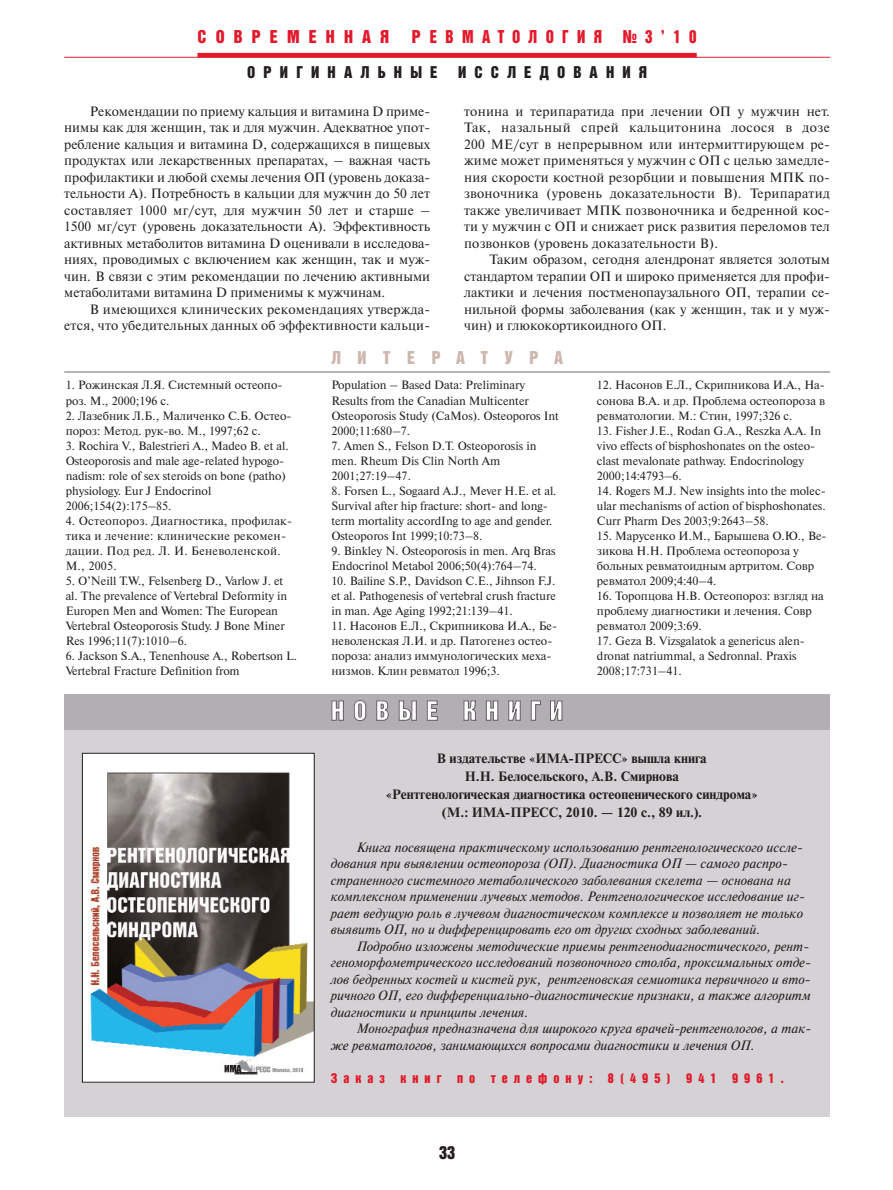
<style>
.page{position:relative;width:893px;height:1190px;background:#fff}
.page>*{position:absolute;margin:0;border:0;box-sizing:border-box;transform-origin:0 0}
.t1{font:27px "Bastion Kontrast";letter-spacing:.33em;color:#fff}
.t2{font:18px "Bastion Kontrast";letter-spacing:.505em;color:#e2192b}
.t3{font:18px "Bastion Kontrast";letter-spacing:.92em;color:#cdb7af}
.t4{font:18px "Bastion Kontrast";color:#231f20}
.t5{font:16.5px "Bastion Kontrast";letter-spacing:.495em;color:#231f20}
.t6{font:13.5px/16.5px "Newton C";letter-spacing:.015em;color:#231f20;text-align:justify}
.t7{font:italic 13.5px/16.5px "Newton C";color:#231f20}
.t8{font:700 13.5px/18px "Newton C";color:#231f20;text-align:center}
.t9{font:13.5px "Bastion Kontrast";letter-spacing:.45em;color:#e2192b}
.t10{font:12px/15px "Newton C";color:#231f20}
.t11{font:12px/15px "Newton C";letter-spacing:.02em;color:#231f20}
</style>
<div class="page">
<div style="left:64px;top:727px;width:766px;height:389px;background:#d4d2d5"></div>
<hr style="left:64px;top:57px;width:766px;height:1px;background:#e2192b">
<hr style="left:197px;top:53px;width:499px;height:4px;background:#e2192b">
<hr style="left:64px;top:371px;width:766px;height:2px;background:#979e99">
<div style="left:64px;top:694px;width:766px;height:36px;background:#b2aeb3"></div>
<img style="left:84px;top:755px;width:228px;height:325px">
<div style="left:82px;top:753px;width:232px;height:329px;border:1px solid #231f20"></div>
<h2 class="t2" style="left:197px;top:30px;width:193px">СОВPEМЕННАЯ</h2>
<h2 class="t2" style="left:412px;top:30px;width:286px">РЕВМАТОЛОГИЯ №3’10</h2>
<h3 class="t5" style="left:247px;top:66px;width:401px">ОРИГИНАЛЬНЫЕ ИССЛЕДОВАНИЯ</h3>
<p class="t6" style="left:64px;top:104px;width:367px;text-indent:26px">Рекомендации по приему кальция и витамина D приме&shy;нимы как для женщин, так и для мужчин. Адекватное упот&shy;ребление кальция и витамина D, содержащихся в пищевых продуктах или лекарственных препаратах, – важная часть профилактики и любой схемы лечения ОП (уровень доказа&shy;тельности А). Потребность в кальции для мужчин до 50 лет составляет 1000 мг/сут, для мужчин 50 лет и старше – 1500 мг/сут (уровень доказательности А). Эффективность активных метаболитов витамина D оценивали в исследова&shy;ниях, проводимых с включением как женщин, так и муж&shy;чин. В связи с этим рекомендации по лечению активными метаболитами витамина D применимы к мужчинам.</p>
<p class="t6" style="left:64px;top:302px;width:367px;text-align:right">В имеющихся клинических рекомендациях утвержда&shy;ется, что убедительных данных об эффективности кальци-</p>
<p class="t6" style="left:464px;top:104px;width:367px">тонина и терипаратида при лечении ОП у мужчин нет.<br>Так, назальный спрей кальцитонина лосося в дозе 200 МЕ/сут в непрерывном или интермиттирующем ре&shy;жиме может применяться у мужчин с ОП с целью замедле&shy;ния скорости костной резорбции и повышения МПК по&shy;звоночника (уровень доказательности В). Терипаратид также увеличивает МПК позвоночника и бедренной кос&shy;ти у мужчин с ОП и снижает риск развития переломов тел позвонков (уровень доказательности В).</p>
<p class="t6" style="left:464px;top:252px;width:367px;text-indent:26px">Таким образом, сегодня алендронат является золотым стандартом терапии ОП и широко применяется для профи&shy;лактики и лечения постменопаузального ОП, терапии се&shy;нильной формы заболевания (как у женщин, так и у муж&shy;чин) и глюкокортикоидного ОП.</p>
<p class="t10" style="left:66px;top:379px;width:218px">1. Рожинская Л.Я. Системный остеопо&shy;роз. М., 2000;196 с.</p>
<p class="t10" style="left:66px;top:409px;width:227px">2. Лазебник Л.Б., Маличенко С.Б. Остео&shy;пороз: Метод. рук-во. М., 1997;62 с.</p>
<p class="t10" style="left:66px;top:439px;width:224px">3. Rochira V., Balestrieri A., Madeo B. et al.<br>Osteoporosis and male age-related hypogo&shy;nadism: role of sex steroids on bone (patho) physiology. Eur J Endocrinol 2006;154(2):175–85.</p>
<p class="t11" style="left:66px;top:514px;width:228px">4. Остеопороз. Диагностика, профилак&shy;тика и лечение: клинические рекомен&shy;дации. Под ред. Л. И. Беневоленской.<br>М., 2005.</p>
<p class="t10" style="left:66px;top:574px;width:223px">5. O’Neill T.W., Felsenberg D., Varlow J. et al. The prevalence of Vertebral Deformity in Europen Men and Women: The European Vertebral Osteoporosis Study. J Bone Miner Res 1996;11(7):1010–6.</p>
<p class="t10" style="left:66px;top:649px;width:233px">6. Jackson S.A., Tenenhouse A., Robertson L.<br>Vertebral Fracture Definition from</p>
<h2 class="t3" style="left:331px;top:351px;width:233px">ЛИТЕРАТУРА</h2>
<p class="t10" style="left:331px;top:379px;width:229px">Population – Based Data: Preliminary Results from the Canadian Multicenter Osteoporosis Study (CaMos). Osteoporos Int 2000;11:680–7.</p>
<p class="t10" style="left:331px;top:439px;width:207px">7. Amen S., Felson D.T. Osteoporosis in men. Rheum Dis Clin North Am<br>2001;27:19–47.</p>
<p class="t10" style="left:331px;top:484px;width:227px">8. Forsen L., Sogaard A.J., Mever H.E. et al.<br>Survival after hip fracture: short- and long&shy;term mortality accordIng to age and gender.<br>Osteoporos Int 1999;10:73–8.</p>
<p class="t10" style="left:331px;top:544px;width:226px">9. Binkley N. Osteoporosis in men. Arq Bras<br>Endocrinol Metabol 2006;50(4):764–74.</p>
<p class="t10" style="left:331px;top:574px;width:226px;text-align:justify">10. Bailine S.P., Davidson C.E., Jihnson F.J. et al. Pathogenesis of vertebral crush fracture in man. Age Aging 1992;21:139–41.</p>
<p class="t10" style="left:331px;top:619px;width:227px">11. Насонов Е.Л., Скрипникова И.А., Бе&shy;неволенская Л.И. и др. Патогенез остео&shy;пороза: анализ иммунологических меха&shy;низмов. Клин ревматол 1996;3.</p>
<h1 class="t1" style="left:331px;top:701px;width:233px">НОВЫЕ КНИГИ</h1>
<p class="t10" style="left:597px;top:379px;width:229px;text-align:justify">12. Насонов Е.Л., Скрипникова И.А., На&shy;сонова В.А. и др. Проблема остеопороза в ревматологии. М.: Стин, 1997;326 с.</p>
<p class="t10" style="left:597px;top:424px;width:226px">13. Fisher J.E., Rodan G.A., Reszka A.A. In vivo effects of bisphoshonates on the osteo&shy;clast mevalonate pathway. Endocrinology 2000;14:4793–6.</p>
<p class="t10" style="left:597px;top:484px;width:230px;text-align:justify">14. Rogers M.J. New insights into the molec&shy;ular mechanisms of action of bisphoshonates.<br>Curr Pharm Des 2003;9:2643–58.</p>
<p class="t10" style="left:597px;top:529px;width:231px">15. Марусенко И.М., Барышева О.Ю., Ве&shy;зикова Н.Н. Проблема остеопороза у больных ревматоидным артритом. Совр ревматол 2009;4:40–4.</p>
<p class="t10" style="left:597px;top:589px;width:228px">16. Торопцова Н.В. Остеопороз: взгляд на проблему диагностики и лечения. Совр ревматол 2009;3:69.</p>
<p class="t10" style="left:597px;top:634px;width:209px">17. Geza B. Vizsgalatok a genericus alen&shy;dronat natriummal, a Sedronnal. Praxis<br>2008;17:731–41.</p>
<p class="t8" style="left:386px;top:750px;width:373px">В издательстве «ИМА-ПРЕСС» вышла книга<br>Н.Н. Белосельского, А.В. Смирнова<br>«Рентгенологическая диагностика остеопенического синдрома» (М.: ИМА-ПРЕСС, 2010. — 120 с., 89 ил.).</p>
<p class="t7" style="left:331px;top:840px;width:475px;text-indent:26px">Книга посвящена практическому использованию рентгенологического иссле&shy;дования при выявлении остеопороза (ОП). Диагностика ОП — самого распро&shy;страненного системного метаболического заболевания скелета — основана на комплексном применении лучевых методов. Рентгенологическое исследование иг&shy;рает ведущую роль в лучевом диагностическом комплексе и позволяет не только выявить ОП, но и дифференцировать его от других сходных заболеваний.</p>
<p class="t7" style="left:331px;top:939px;width:481px;text-indent:26px">Подробно изложены методические приемы рентгенодиагностического, рент&shy;геноморфометрического исследований позвоночного столба, проксимальных отде&shy;лов бедренных костей и кистей рук, рентгеновская семиотика первичного и вто&shy;ричного ОП, его дифференциально-диагностические признаки, а также алгоритм диагностики и принципы лечения.</p>
<p class="t7" style="left:331px;top:1021px;width:482px;text-indent:26px">Монография предназначена для широкого круга врачей-рентгенологов, а так&shy;же ревматологов, занимающихся вопросами диагностики и лечения ОП.</p>
<p class="t9" style="left:331px;top:1072px;width:454px">Заказ книг по телефону: 8(495) 941 9961.</p>
<h2 class="t4" style="left:439px;top:1145px;width:18px">33</h2>
</div>
